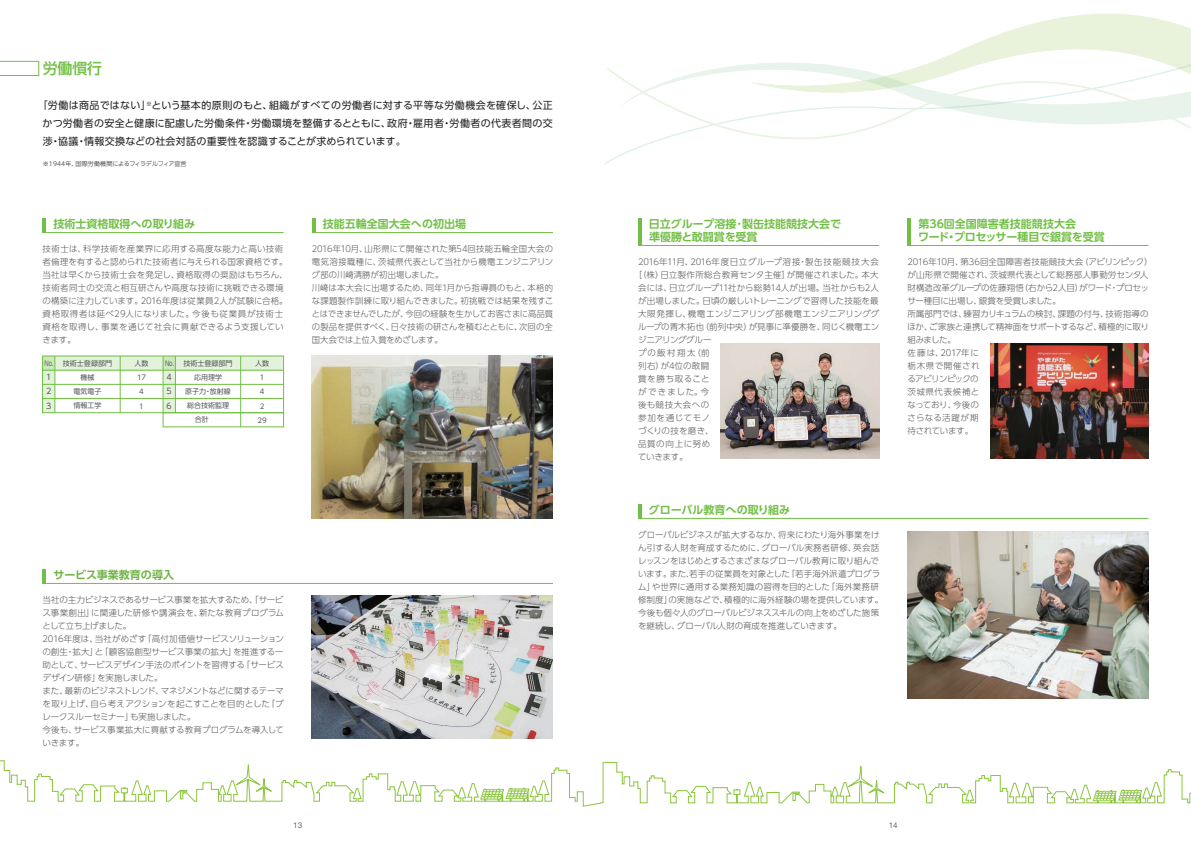
<style>
.page{position:relative;width:1191px;height:842px;background:#fff}
.page>*{position:absolute;margin:0;border:0;box-sizing:border-box;transform-origin:0 0}
.t1{font:500 15px "UD Shin Go Pro";color:#71bf44}
.t2{font:700 11px/13px "UD Shin Go Pro De";color:#71bf44}
.t3{font:700 11px "UD Shin Go Pro De";color:#6fb445}
.t4{font:10px/18px "UD Shin Go Pro";letter-spacing:.03em;color:#231f20;text-align:justify}
.t5{font:300 8.5px/13px "UD Shin Go Pro";color:#57585a}
.t6{font:300 8.5px/13px "UD Shin Go Pro";letter-spacing:.02em;color:#57585a}
.t7{font:300 8.5px "UD Shin Go Pro";letter-spacing:.025em;color:#57585a}
.t8{font:300 8.5px "UD Shin Go Pro";letter-spacing:.065em;color:#57585a}
.t9{font:300 8.5px "UD Shin Go Pro";letter-spacing:-.045em;color:#57585a}
.t10{font:300 8.5px "UD Shin Go Pro";letter-spacing:.075em;color:#57585a}
.t11{font:300 8.5px "UD Shin Go Pro";letter-spacing:.055em;color:#57585a}
.t12{font:300 8.5px "UD Shin Go Pro";letter-spacing:.06em;color:#57585a}
.t13{font:300 8.5px "UD Shin Go Pro";letter-spacing:.08em;color:#57585a}
.t14{font:8px/14.2px "UD Shin Go Pro";color:#57585a;text-align:justify}
.t15{font:8px "Helvetica LT Std";color:#6c6d70}
.t16{font:7px/14.2px "UD Shin Go Pro";color:#57585a;text-align:center}
.t17{font:7px "UD Shin Go Pro";color:#57585a;scale:.73 1}
.t18{font:300 6px "UD Shin Go Pro";letter-spacing:.015em;color:#231f20}
.s1{font-family:"Koz Go Pr 6 N";font-weight:400}
</style>
<div class="page">
<div style="left:43px;top:356px;width:12px;height:57px;background:#e3f2da"></div>
<svg style="left:44px;top:358px;width:238px;height:12px;fill:#e3f2da"></svg>
<hr style="left:55px;top:356px;width:1px;height:57px;background:#71bf44">
<hr style="left:120px;top:356px;width:1px;height:57px;background:#71bf44">
<div style="left:42px;top:356px;width:242px;height:57px;border:1px solid #71bf44"></div>
<div style="left:163px;top:412px;width:121px;height:15px;border:1px solid #71bf44"></div>
<hr style="left:43px;top:370px;width:240px;height:1px;background:#71bf44">
<hr style="left:43px;top:384px;width:240px;height:1px;background:#71bf44">
<hr style="left:43px;top:398px;width:240px;height:1px;background:#71bf44">
<svg style="left:163px;top:356px;width:12px;height:57px"></svg>
<hr style="left:175px;top:356px;width:1px;height:57px;background:#71bf44">
<hr style="left:240px;top:356px;width:1px;height:71px;background:#71bf44">
<img style="left:312px;top:355px;width:241px;height:163px">
<img style="left:312px;top:595px;width:241px;height:143px">
<img style="left:721px;top:343px;width:158px;height:115px">
<img style="left:990px;top:343px;width:158px;height:115px">
<svg style="left:978px;top:14px;width:213px;height:29px"></svg>
<svg style="left:604px;top:43px;width:587px;height:122px"></svg>
<svg style="left:0;top:760px;width:1191px;height:47px"></svg>
<hr style="left:43px;top:232px;width:240px;height:1px;background:#71bf44">
<hr style="left:43px;top:218px;width:3px;height:15px;background:#71bf44">
<hr style="left:43px;top:583px;width:510px;height:1px;background:#71bf44">
<hr style="left:43px;top:569px;width:3px;height:15px;background:#71bf44">
<hr style="left:312px;top:232px;width:241px;height:1px;background:#71bf44">
<hr style="left:312px;top:218px;width:4px;height:15px;background:#71bf44">
<hr style="left:638px;top:245px;width:241px;height:1px;background:#71bf44">
<hr style="left:638px;top:218px;width:4px;height:28px;background:#71bf44">
<hr style="left:907px;top:245px;width:241px;height:1px;background:#71bf44">
<hr style="left:907px;top:218px;width:4px;height:28px;background:#71bf44">
<img style="left:907px;top:532px;width:241px;height:166px">
<hr style="left:638px;top:518px;width:510px;height:1px;background:#71bf44">
<hr style="left:638px;top:504px;width:4px;height:14px;background:#71bf44">
<svg style="left:0;top:61px;width:39px;height:15px"></svg>
<h1 class="t1" style="left:43px;top:56px;width:61px">労働慣行</h1>
<p class="t4" style="left:43px;top:96px;width:512px;text-indent:-5px">「労働は商品ではない」<sup>※</sup>という基本的原則のもと、組織がすべての労働者に対する平等な労働機会を確保し、公正かつ労働者の安全と健康に配慮した労働条件・労働環境を整備するとともに、政府・雇用者・労働者の代表者間の交渉・協議・情報交換などの社会対話の重要性を認識することが求められています。</p>
<p class="t18" style="left:43px;top:159px;width:145px">※1944年、国際労働機関によるフィラデルフィア宣言</p>
<p class="t2" style="left:54px;top:217px;width:143px">技術士資格取得への取り組み</p>
<p class="t6" style="left:43px;top:242px;width:247px">技術士は、科学技術を産業界に応用する高度な能力と高い技術者倫理を有すると認められた技術者に与えられる国家資格です。当社は早くから技術士会を発足し、資格取得の奨励はもちろん、技術者同士の交流と相互研さんや高度な技術に挑戦できる環境の構築に注力しています。2016年度は従業員2人が試験に合格。資格取得者は延べ29人になりました。今後も従業員が技術士資格を取得し、事業を通じて社会に貢献できるよう支援していきます。</p>
<p class="t17" style="left:45px;top:357px;width:94px">No. 技術士登録部門</p>
<p class="t16" style="left:80px;top:370px;width:15px">機械</p>
<p class="t16" style="left:73px;top:384px;width:29px">電気電子</p>
<p class="t16" style="left:73px;top:398px;width:29px">情報工学</p>
<p class="t14" style="left:46px;top:370px;width:7px">1<br>2<br>3</p>
<p class="t16" style="left:135px;top:356px;width:15px">人数<br>17<br>4<br>1</p>
<p class="t17" style="left:165px;top:357px;width:94px">No. 技術士登録部門</p>
<p class="t16" style="left:194px;top:370px;width:29px">応用理学</p>
<p class="t16" style="left:185px;top:384px;width:47px">原子力・放射線</p>
<p class="t16" style="left:187px;top:398px;width:43px">総合技術監理</p>
<p class="t16" style="left:195px;top:412px;width:15px">合計</p>
<p class="t14" style="left:167px;top:370px;width:7px">4<br>5<br>6</p>
<p class="t16" style="left:255px;top:356px;width:15px">人数<br>1<br>4<br>2<br>29</p>
<p class="t2" style="left:323px;top:217px;width:145px">技能五輪全国大会への初出場</p>
<p class="t5" style="left:312px;top:242px;width:243px">2016年10月、山形県にて開催された第54回技能五輪全国大会の電気溶接職種に、茨城県代表として当社から機電エンジニアリング部の川<span class="s1">﨑</span>清勝が初出場しました。<br>川<span class="s1">﨑</span>は本大会に出場するため、同年1月から指導員のもと、本格的な課題製作訓練に取り組んできました。初挑戦では結果を残すことはできませんでしたが、今回の経験を生かしてお客さまに高品質の製品を提供すべく、日々技術の研さんを積むとともに、次回の全国大会では上位入賞をめざします。</p>
<p class="t3" style="left:53px;top:566px;width:122px">サービス事業教育の導入</p>
<p class="t5" style="left:43px;top:593px;width:243px">当社の主力ビジネスであるサービス事業を拡大するため、「サービス事業創出」に関連した研修や講演会を、新たな教育プログラムとして立ち上げました。<br>2016年度は、当社がめざす「高付加価値サービスソリューションの創生・拡大」と「顧客協創型サービス事業の拡大」を推進する一助として、サービスデザイン手法のポイントを習得する「サービスデザイン研修」を実施しました。<br>また、最新のビジネストレンド、マネジメントなどに関するテーマを取り上げ、自ら考えアクションを起こすことを目的とした「ブレークスルーセミナー」も実施しました。<br>今後も、サービス事業拡大に貢献する教育プログラムを導入していきます。</p>
<p class="t2" style="left:649px;top:217px;width:194px">日立グループ溶接･製缶技能競技大会で準優勝と敢闘賞を受賞</p>
<p class="t8" style="left:638px;top:255px;width:242px">2016年11月、2016年度日立グループ溶接・製缶技能競技大会</p>
<p class="t6" style="left:634px;top:268px;width:246px">［（株）日立製作所総合教育センタ主催］が開催されました。本大</p>
<p class="t5" style="left:638px;top:281px;width:242px">会には、日立グループ11社から総勢14人が出場。当社からも2人</p>
<p class="t5" style="left:638px;top:294px;width:242px">が出場しました。日頃の厳しいトレーニングで習得した技能を最</p>
<p class="t7" style="left:638px;top:307px;width:243px">大限発揮し、機電エンジニアリング部機電エンジニアリンググ</p>
<p class="t5" style="left:638px;top:320px;width:243px">ループの青木拓也（前列中央）が見事に準優勝を、同じく機電エン</p>
<p class="t9" style="left:638px;top:333px;width:75px">ジニアリンググルー</p>
<p class="t5" style="left:638px;top:346px;width:73px">プの飯村翔太（前</p>
<p class="t6" style="left:638px;top:359px;width:73px">列右）が4位の敢闘</p>
<p class="t10" style="left:638px;top:372px;width:73px">賞を勝ち取ること</p>
<p class="t5" style="left:638px;top:385px;width:73px">ができました。今</p>
<p class="t11" style="left:638px;top:398px;width:73px">後も競技大会への</p>
<p class="t12" style="left:638px;top:411px;width:74px">参加を通じてモノ</p>
<p class="t7" style="left:638px;top:424px;width:77px">づくりの技を磨き、</p>
<p class="t13" style="left:638px;top:437px;width:74px">品質の向上に努め</p>
<p class="t5" style="left:638px;top:450px;width:51px">ていきます。</p>
<p class="t2" style="left:649px;top:503px;width:143px">グローバル教育への取り組み</p>
<p class="t5" style="left:638px;top:528px;width:247px">グローバルビジネスが拡大するなか、将来にわたり海外事業をけん引する人財を育成するために、グローバル実務者研修、英会話レッスンをはじめとするさまざまなグローバル教育に取り組んでいます。また､若手の従業員を対象とした「若手海外派遣プログラム」や世界に通用する業務知識の習得を目的とした「海外業務研修制度」の実施などで、積極的に海外経験の場を提供しています。今後も個々人のグローバルビジネススキルの向上をめざした施策を継続し、グローバル人財の育成を推進していきます。</p>
<p class="t2" style="left:918px;top:217px;width:188px">第36回全国障害者技能競技大会<br>ワード・プロセッサー種目で銀賞を受賞</p>
<p class="t5" style="left:907px;top:255px;width:247px">2016年10月、第36回全国障害者技能競技大会（アビリンピック）が山形県で開催され、茨城県代表として総務部人事勤労センタ人財構造改革グループの佐藤翔悟（右から2人目）がワード・プロセッサー種目に出場し、銀賞を受賞しました。<br>所属部門では、練習カリキュラムの検討、課題の付与、技術指導のほか、ご家族と連携して精神面をサポートするなど、積極的に取り組みました。<br>佐藤は、2017年に<br>栃木県で開催され<br>るアビリンピックの<br>茨城県代表候補と<br>なっており、今後の<br>さらなる活躍が期<br>待されています。</p>
<p class="t15" style="left:293px;top:820px;width:10px">13</p>
<p class="t15" style="left:888px;top:820px;width:10px">14</p>
</div>
